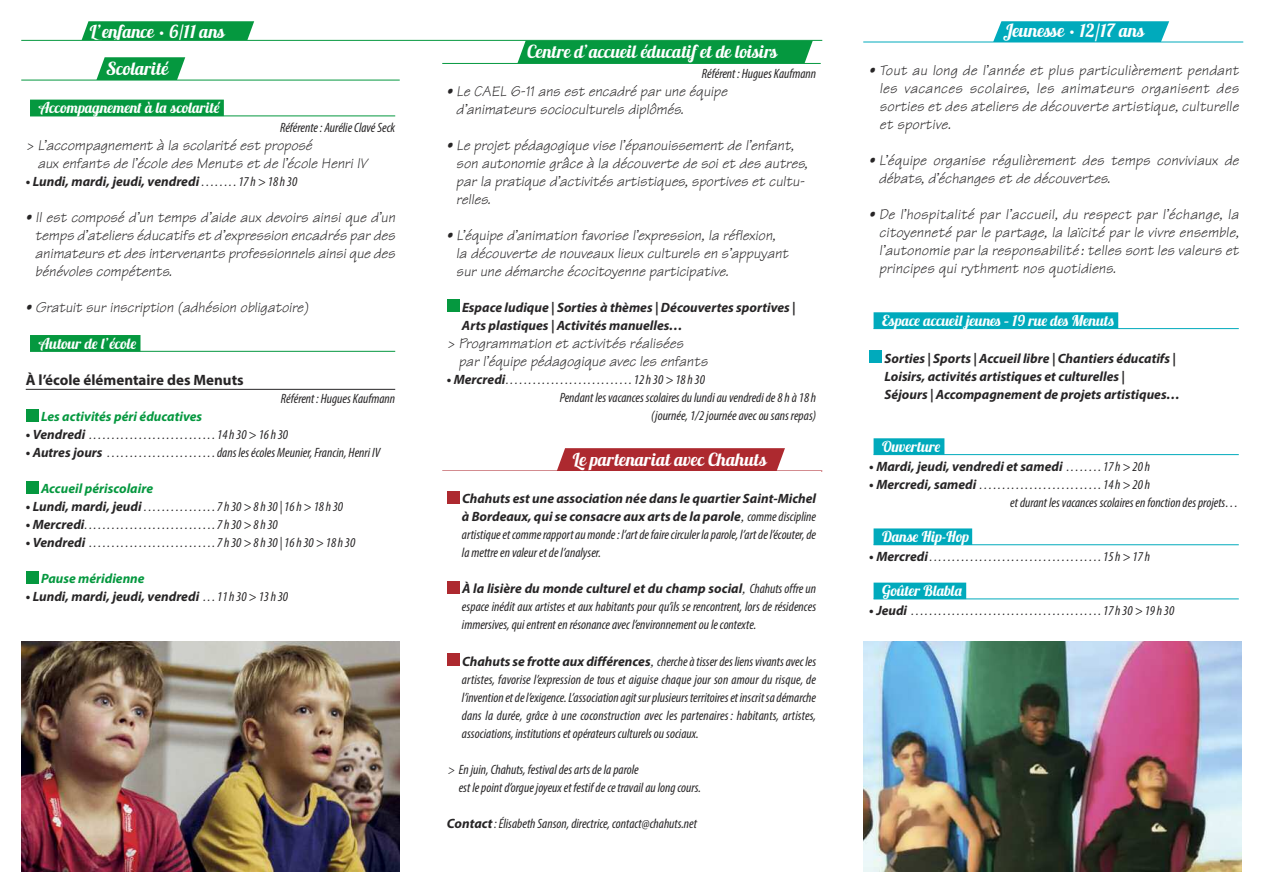
<style>
.page{position:relative;width:1263px;height:893px;background:#fff}
.page>*{position:absolute;margin:0;border:0;box-sizing:border-box;transform-origin:0 0}
.t1{font:18px "Lobster 1.3";color:#fff}
.t2{font:italic 15px/18px "Tekton";color:#272526}
.t3{font:15px "Lobster 1.3";color:#fff}
.t4{font:700 15px "Myriad Pro";color:#272526}
.t5{font:italic condensed 13.5px/18px "Myriad Pro";color:#272526;text-align:justify}
.t6{font:italic 700 13.5px/18px "Myriad Pro";color:#272526}
.t7{font:italic condensed 13.5px "Myriad Pro";letter-spacing:.06em;color:#272526}
.t8{font:italic condensed 13.5px "Myriad Pro";letter-spacing:.125em;color:#272526}
.t9{font:italic 700 13.5px "Myriad Pro";color:#05983f}
.s1{color:#00aabc}
.s2{font-weight:400;font-stretch:condensed}
.s3{font-weight:700;font-stretch:normal}
.s4{font-family:"Tekton";font-stretch:normal;font-size:15px}
.s5{color:#05983f}
</style>
<div class="page">
<svg style="left:89px;top:57px;width:96px;height:23px;background:#2ea95f"></svg>
<div style="left:30px;top:100px;width:194px;height:16px;background:#05983f"></div>
<hr style="left:30px;top:116px;width:365px;height:1px;background:#05983f">
<div style="left:30px;top:335px;width:110px;height:16px;background:#05983f"></div>
<hr style="left:30px;top:351px;width:365px;height:1px;background:#05983f">
<hr style="left:26px;top:389px;width:369px;height:1px;background:#272526">
<div style="left:26px;top:409px;width:13px;height:12px;background:#05983f"></div>
<div style="left:26px;top:481px;width:13px;height:12px;background:#05983f"></div>
<div style="left:26px;top:571px;width:13px;height:12px;background:#05983f"></div>
<hr style="left:21px;top:80px;width:379px;height:1px;background:#05983f">
<svg style="left:82px;top:21px;width:172px;height:19px;background:#119d48"></svg>
<hr style="left:21px;top:40px;width:801px;height:1px;background:#05983f">
<svg style="left:986px;top:21px;width:183px;height:21px;background:#17b1c2"></svg>
<div style="left:873px;top:312px;width:245px;height:17px;background:#00aabc"></div>
<hr style="left:873px;top:328px;width:366px;height:1px;background:#00aabc">
<div style="left:873px;top:438px;width:71px;height:17px;background:#00aabc"></div>
<hr style="left:873px;top:454px;width:366px;height:1px;background:#00aabc">
<div style="left:873px;top:528px;width:99px;height:17px;background:#00aabc"></div>
<hr style="left:873px;top:544px;width:366px;height:1px;background:#00aabc">
<div style="left:873px;top:583px;width:93px;height:16px;background:#00aabc"></div>
<hr style="left:873px;top:599px;width:366px;height:1px;background:#00aabc">
<div style="left:869px;top:350px;width:13px;height:13px;background:#00aabc"></div>
<hr style="left:863px;top:42px;width:380px;height:1px;background:#00aabc">
<img style="left:21px;top:641px;width:379px;height:231px">
<img style="left:863px;top:641px;width:379px;height:231px">
<div style="left:510px;top:41px;width:303px;height:22px;background:#05983f"></div>
<div style="left:447px;top:299px;width:12px;height:13px;background:#05983f"></div>
<hr style="left:442px;top:63px;width:379px;height:1px;background:#05983f">
<svg style="left:550px;top:448px;width:235px;height:23px;background:#b2373d"></svg>
<hr style="left:442px;top:471px;width:380px;height:1px;background:#ad292f">
<div style="left:442px;top:471px;width:379px;height:401px;background:#fff"></div>
<div style="left:447px;top:491px;width:12px;height:12px;background:#ad292f"></div>
<div style="left:447px;top:581px;width:12px;height:12px;background:#ad292f"></div>
<div style="left:447px;top:653px;width:12px;height:12px;background:#ad292f"></div>
<h1 class="t1" style="left:90px;top:20px;width:137px">L’enfance • 6/11 ans</h1>
<h1 class="t1" style="left:1003px;top:19px;width:143px">Jeunesse • 12/17 ans</h1>
<p class="t2" style="left:879px;top:63px;width:361px;text-align:justify;text-indent:-10px">• Tout au long de l’année et plus particulièrement pendant les vacances scolaires, les animateurs organisent des sorties et des ateliers de découverte artistique, culturelle et sportive.</p>
<p class="t2" style="left:879px;top:153px;width:361px;text-indent:-10px">• L’équipe organise régulièrement des temps conviviaux de débats, d’échanges et de découvertes.</p>
<p class="t2" style="left:879px;top:207px;width:361px;text-align:justify;text-indent:-10px">• De l’hospitalité par l’accueil, du respect par l’échange, la citoyenneté par le partage, la laïcité par le vivre ensemble, l’autonomie par la responsabilité : telles sont les valeurs et principes qui rythment nos quotidiens.</p>
<p class="t3" style="left:882px;top:311px;width:238px">Espace accueil jeunes – 19 rue des Menuts<span class="s1">.</span></p>
<p class="t6" style="left:884px;top:350px;width:297px">Sorties | Sports | Accueil libre | Chantiers éducatifs |<br>Loisirs, activités artistiques et culturelles |<br>Séjours | Accompagnement de projets artistiques…</p>
<p class="t3" style="left:882px;top:437px;width:64px">Ouverture<span class="s1">.</span></p>
<p class="t6" style="left:869px;top:458px;width:282px">• Mardi, jeudi, vendredi et samedi <span class="s2">. . . . . . . . 17h&gt;20h</span></p>
<p class="t5" style="left:1010px;top:476px;width:230px;text-indent:-141px"><span class="s3">• Mercredi, samedi</span> . . . . . . . . . . . . . . . . . . . . . . . . . . . 14h&gt;20h<br>etdurant lesvacances scolairesenfonctiondesprojets…</p>
<p class="t3" style="left:882px;top:527px;width:92px">Danse Hip-Hop<span class="s1">.</span></p>
<p class="t5" style="left:869px;top:548px;width:282px"><span class="s3">• Mercredi</span>. . . . . . . . . . . . . . . . . . . . . . . . . . . . . . . . . . . . . . 15h&gt;17h</p>
<p class="t3" style="left:882px;top:581px;width:86px">Goûter Blabla<span class="s1">.</span></p>
<p class="t7" style="left:869px;top:606px;width:306px"><span class="s3">•Jeudi</span> . . . . . . . . . . . . . . . . . . . . . . . . . . . . . . . . . . . . . . . . . . 17h30&gt;19h30</p>
<h1 class="t1" style="left:527px;top:40px;width:252px">Centre d’accueil éducatif et de loisirs</h1>
<p class="t5" style="left:702px;top:66px;width:116px">Référent : HuguesKaufmann</p>
<p class="t2" style="left:456px;top:85px;width:273px;text-indent:-10px">• Le CAEL 6-11 ans est encadré par une équipe d’animateurs socioculturels diplômés.</p>
<p class="t2" style="left:456px;top:139px;width:353px;text-indent:-10px">• Le projet pédagogique vise l’épanouissement de l’enfant, son autonomie grâce à la découverte de soi et des autres, par la pratique d’activités artistiques, sportives et cultu&shy;relles.</p>
<p class="t2" style="left:456px;top:229px;width:334px;text-indent:-10px">• L’équipe d’animation favorise l’expression, la réflexion, la découverte de nouveaux lieux culturels en s’appuyant sur une démarche écocitoyenne participative.</p>
<p class="t6" style="left:462px;top:300px;width:335px">Espace ludique | Sorties à thèmes | Découvertes sportives |<br>Arts plastiques | Activités manuelles…</p>
<p class="t2" style="left:459px;top:337px;width:250px;text-indent:-12px">&gt; Programmation et activités réalisées<br>par l’équipe pédagogique avec les enfants</p>
<p class="t7" style="left:447px;top:375px;width:260px"><span class="s3">• Mercredi</span>. . . . . . . . . . . . . . . . . . . . . . . . . . . . 12h30&gt;18h30</p>
<p class="t5" style="left:560px;top:390px;width:258px">Pendant lesvacances scolairesdulundiauvendredide8hà18h</p>
<p class="t5" style="left:651px;top:408px;width:166px">(journée,1/2journéeavecousans repas)</p>
<h1 class="t1" style="left:573px;top:448px;width:196px">Le partenariat avec Chahuts</h1>
<p class="t5" style="left:462px;top:491px;width:356px"><span class="s3">Chahuts est une association née dans le quartier Saint-Michel à Bordeaux, qui se consacre aux arts de la parole</span><span class="s4">,</span> commediscipline artistiqueetcommerapportaumonde: l’artdefairecirculer laparole, l’artdel’écouter,de lamettreenvaleuretdel’analyser.</p>
<p class="t5" style="left:462px;top:581px;width:356px"><span class="s3">À la lisière du monde culturel et du champ social</span><span class="s4">,</span> Chahuts offre un espace inédit aux artistes et aux habitants pour qu’ils se rencontrent, lors de résidences immersives,quientrentenrésonanceavec l’environnementoulecontexte.</p>
<p class="t5" style="left:462px;top:653px;width:356px"><span class="s3">Chahuts se frotte aux différences</span><span class="s4">,</span> chercheàtisserdesliensvivantsavecles artistes, favorise l’expression de tous et aiguise chaque jour son amour du risque, de l’inventionetdel’exigence.L’associationagitsurplusieursterritoireset inscritsadémarche dans la durée, grâce à une coconstruction avec les partenaires: habitants, artistes, associations, institutionsetopérateurs culturelsousociaux.</p>
<p class="t5" style="left:459px;top:761px;width:244px;text-indent:-12px"><span class="s4">&gt;</span> Enjuin,Chahuts, festivaldesartsdelaparole<br>est lepointd’orguejoyeuxet festifdecetravailaulongcours.</p>
<p class="t5" style="left:447px;top:815px;width:252px"><span class="s3">Contact</span>:ÉlisabethSanson,directrice, contact@chahuts.net</p>
<h1 class="t1" style="left:106px;top:57px;width:63px">Scolarité</h1>
<p class="t3" style="left:39px;top:98px;width:187px">Accompagnement à la scolarité<span class="s5">.</span></p>
<p class="t5" style="left:280px;top:120px;width:117px">Référente: AurélieClavéSeck</p>
<p class="t2" style="left:38px;top:138px;width:331px;text-indent:-12px">&gt; L’accompagnement à la scolarité est proposé<br>aux enfants de l’école des Menuts et de l’école Henri IV</p>
<p class="t6" style="left:26px;top:174px;width:273px">• Lundi, mardi, jeudi, vendredi <span class="s2">. . . . . . . . 17h&gt;18h30</span></p>
<p class="t2" style="left:35px;top:210px;width:361px;text-align:justify;text-indent:-10px">• Il est composé d’un temps d’aide aux devoirs ainsi que d’un temps d’ateliers éducatifs et d’expression encadrés par des animateurs et des intervenants professionnels ainsi que des bénévoles compétents.</p>
<p class="t2" style="left:26px;top:300px;width:284px">• Gratuit sur inscription (adhésion obligatoire)</p>
<p class="t3" style="left:39px;top:334px;width:103px">Autour de l’école<span class="s5">.</span></p>
<p class="t4" style="left:26px;top:375px;width:219px">À l’école élémentaire des Menuts</p>
<p class="t5" style="left:281px;top:391px;width:116px">Référent : HuguesKaufmann</p>
<p class="t9" style="left:41px;top:412px;width:163px">Les activités péri éducatives</p>
<p class="t7" style="left:26px;top:430px;width:264px"><span class="s3">• Vendredi</span> . . . . . . . . . . . . . . . . . . . . . . . . . . . . 14h30&gt;16h30</p>
<p class="t5" style="left:26px;top:445px;width:356px"><span class="s3">• Autres jours</span> . . . . . . . . . . . . . . . . . . . . . . . . dans lesécoles Meunier,Francin, Henri IV</p>
<p class="t9" style="left:41px;top:484px;width:114px">Accueil périscolaire</p>
<p class="t8" style="left:26px;top:502px;width:319px"><span class="s3">• Lundi, mardi, jeudi</span> . . . . . . . . . . . . . . . . 7 h30&gt;8h30|16h&gt;18h30</p>
<p class="t5" style="left:26px;top:517px;width:253px"><span class="s3">• Mercredi</span>. . . . . . . . . . . . . . . . . . . . . . . . . . . . . 7 h30&gt;8h30</p>
<p class="t8" style="left:26px;top:538px;width:331px"><span class="s3">•Vendredi</span> . . . . . . . . . . . . . . . . . . . . . . . . . . . . 7h30&gt;8h30|16h30&gt;18h30</p>
<p class="t9" style="left:41px;top:574px;width:105px">Pause méridienne</p>
<p class="t6" style="left:26px;top:589px;width:264px">• Lundi, mardi, jeudi, vendredi <span class="s2">. . . 11h30&gt;13h30</span></p>
</div>
